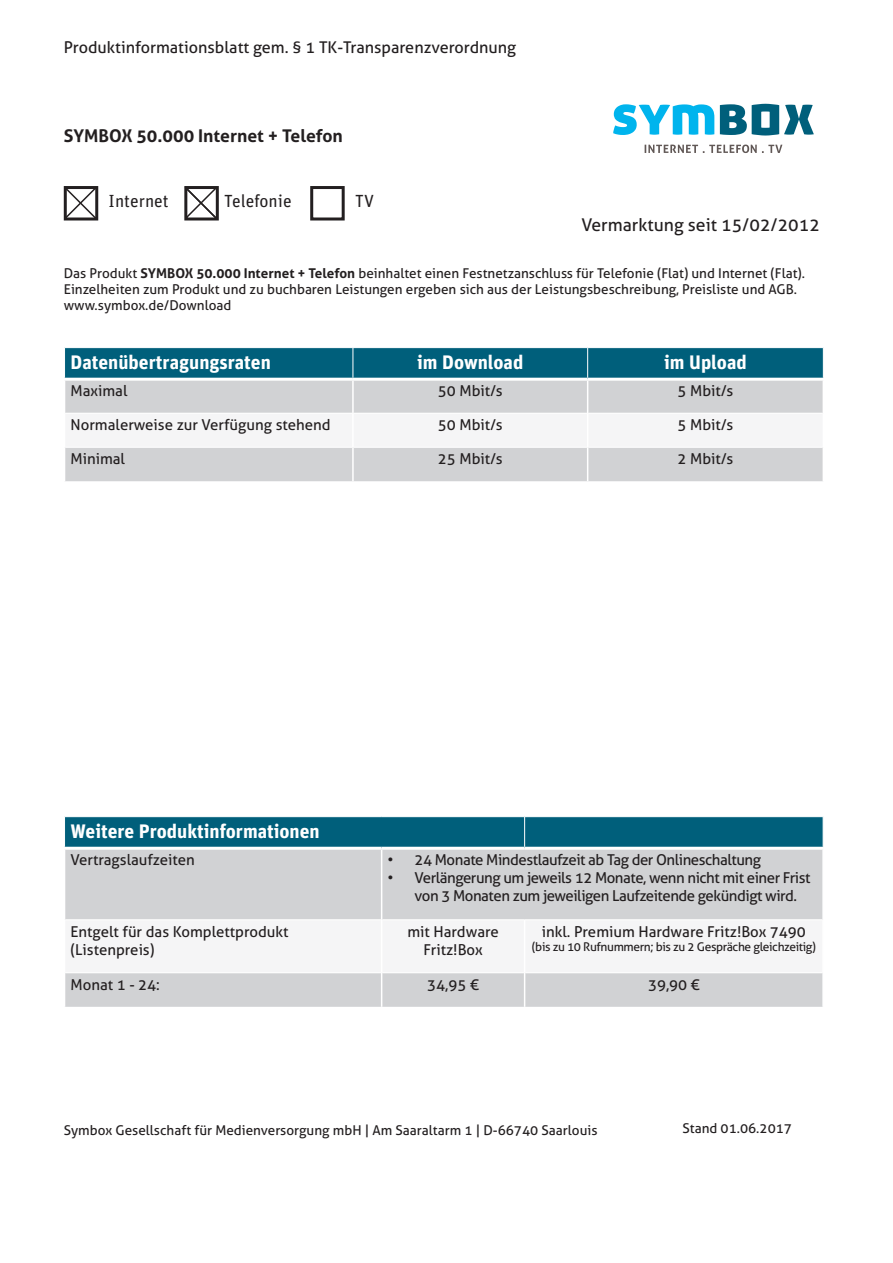
<style>
.page{position:relative;width:893px;height:1263px;background:#fff}
.page>*{position:absolute;margin:0;border:0;box-sizing:border-box;transform-origin:0 0}
.t1{font:700 19.5px "Unit Pro";color:#fff}
.t2{font:700 17.55px "Aller";color:#231f20}
.t3{font:17.55px "Aller";color:#231f20}
.t4{font:17.55px "Unit Pro";color:#231f20}
.t5{font:16.2px "Aller";color:#231f20}
.t6{font:15px "Aller";letter-spacing:-.005em;color:#231f20}
.t7{font:15px/18px "Aller";letter-spacing:-.03em;color:#231f20}
.t8{font:13.5px "Aller";color:#231f20}
.t9{font:12px "Aller";letter-spacing:-.03em;color:#231f20}
.s1{font-weight:700}
</style>
<div class="page">
<svg style="left:65px;top:348px;width:758px;height:30px;background:#03617d"></svg>
<div style="left:65px;top:381px;width:758px;height:100px;background:#d1d2d4"></div>
<div style="left:65px;top:414px;width:758px;height:33px;background:#f5f5f6"></div>
<hr style="left:65px;top:413px;width:287px;height:1px;background:#fff">
<hr style="left:354px;top:413px;width:233px;height:1px;background:#fff">
<hr style="left:588px;top:413px;width:235px;height:1px;background:#fff">
<hr style="left:65px;top:447px;width:287px;height:1px;background:#fff">
<hr style="left:354px;top:447px;width:233px;height:1px;background:#fff">
<hr style="left:588px;top:447px;width:235px;height:1px;background:#fff">
<hr style="left:353px;top:348px;width:1px;height:30px;background:#fff">
<hr style="left:587px;top:348px;width:1px;height:30px;background:#fff">
<hr style="left:352px;top:381px;width:2px;height:32px;background:#fff">
<hr style="left:587px;top:381px;width:1px;height:32px;background:#fff">
<hr style="left:352px;top:413px;width:2px;height:34px;background:#fff">
<hr style="left:587px;top:413px;width:1px;height:34px;background:#fff">
<hr style="left:352px;top:447px;width:2px;height:34px;background:#fff">
<hr style="left:587px;top:447px;width:1px;height:34px;background:#fff">
<svg style="left:65px;top:817px;width:758px;height:30px;background:#03617c"></svg>
<div style="left:65px;top:850px;width:757px;height:157px;background:#d1d2d4"></div>
<div style="left:65px;top:920px;width:757px;height:52px;background:#f5f5f6"></div>
<hr style="left:65px;top:919px;width:316px;height:1px;background:#fff">
<hr style="left:382px;top:919px;width:143px;height:1px;background:#fff">
<hr style="left:525px;top:919px;width:297px;height:1px;background:#fff">
<hr style="left:65px;top:972px;width:316px;height:1px;background:#fff">
<hr style="left:382px;top:972px;width:142px;height:1px;background:#fff">
<hr style="left:525px;top:972px;width:297px;height:1px;background:#fff">
<hr style="left:524px;top:817px;width:1px;height:30px;background:#fff">
<hr style="left:381px;top:850px;width:1px;height:70px;background:#fff">
<hr style="left:381px;top:920px;width:1px;height:53px;background:#fff">
<hr style="left:524px;top:920px;width:1px;height:53px;background:#fff">
<hr style="left:381px;top:973px;width:1px;height:34px;background:#fff">
<hr style="left:524px;top:973px;width:1px;height:34px;background:#fff">
<svg style="left:645px;top:145px;width:137px;height:8px"></svg>
<svg style="left:613px;top:104px;width:101px;height:31px"></svg>
<svg style="left:720px;top:104px;width:94px;height:32px"></svg>
<div style="left:310px;top:186px;width:35px;height:34px;border:3px solid #231f20"></div>
<svg style="left:184px;top:186px;width:35px;height:35px"></svg>
<svg style="left:63px;top:186px;width:35px;height:34px"></svg>
<p class="t5" style="left:64px;top:37px;width:454px">Produktinformationsblatt gem. § 1 TK-Transparenzverordnung</p>
<p class="t2" style="left:64px;top:125px;width:281px">SYMBOX 50.000 Internet + Telefon</p>
<p class="t4" style="left:109px;top:189px;width:62px">Internet</p>
<p class="t4" style="left:224px;top:189px;width:69px">Telefonie</p>
<p class="t4" style="left:355px;top:189px;width:20px">TV</p>
<p class="t3" style="left:581px;top:214px;width:240px">Vermarktung seit 15/02/2012</p>
<p class="t8" style="left:64px;top:265px;width:743px">Das Produkt <span class="s1">SYMBOX 50.000 Internet + Telefon</span> beinhaltet einen Festnetzanschluss für Telefonie (Flat) und Internet (Flat).</p>
<p class="t8" style="left:64px;top:281px;width:735px">Einzelheiten zum Produkt und zu buchbaren Leistungen ergeben sich aus der Leistungsbeschreibung, Preisliste und AGB.</p>
<p class="t8" style="left:64px;top:297px;width:169px">www.symbox.de/Download</p>
<p class="t1" style="left:71px;top:348px;width:202px">Datenübertragungsraten</p>
<p class="t1" style="left:417px;top:348px;width:108px">im Download</p>
<p class="t1" style="left:664px;top:348px;width:84px">im Upload</p>
<p class="t6" style="left:71px;top:382px;width:58px">Maximal</p>
<p class="t6" style="left:438px;top:382px;width:66px">50 Mbit/s</p>
<p class="t6" style="left:678px;top:382px;width:57px">5 Mbit/s</p>
<p class="t6" style="left:71px;top:416px;width:262px">Normalerweise zur Verfügung stehend</p>
<p class="t6" style="left:438px;top:416px;width:66px">50 Mbit/s</p>
<p class="t6" style="left:678px;top:416px;width:57px">5 Mbit/s</p>
<p class="t6" style="left:71px;top:450px;width:56px">Minimal</p>
<p class="t6" style="left:438px;top:450px;width:66px">25 Mbit/s</p>
<p class="t6" style="left:678px;top:450px;width:57px">2 Mbit/s</p>
<p class="t1" style="left:71px;top:817px;width:251px">Weitere Produktinformationen</p>
<p class="t6" style="left:71px;top:851px;width:126px">Vertragslaufzeiten</p>
<p class="t7" style="left:388px;top:851px;width:375px">• 24 Monate Mindestlaufzeit ab Tag der Onlineschaltung</p>
<p class="t7" style="left:415px;top:869px;width:397px;text-indent:-27px">• Verlängerung um jeweils 12 Monate, wenn nicht mit einer Frist von 3 Monaten zum jeweiligen Laufzeitende gekündigt wird.</p>
<p class="t6" style="left:71px;top:922px;width:220px">Entgelt für das Komplettprodukt</p>
<p class="t6" style="left:71px;top:940px;width:86px">(Listenpreis)</p>
<p class="t6" style="left:407px;top:922px;width:93px">mit Hardware</p>
<p class="t6" style="left:424px;top:940px;width:61px">Fritz!Box</p>
<p class="t6" style="left:542px;top:922px;width:266px">inkl. Premium Hardware Fritz!Box 7490</p>
<p class="t9" style="left:532px;top:940px;width:286px">(bis zu 10 Rufnummern; bis zu 2 Gespräche gleichzeitig)</p>
<p class="t6" style="left:71px;top:975px;width:91px">Monat 1 - 24:</p>
<p class="t6" style="left:427px;top:975px;width:53px">34,95 €</p>
<p class="t6" style="left:648px;top:975px;width:53px">39,90 €</p>
<p class="t8" style="left:64px;top:1122px;width:535px">Symbox Gesellschaft für Medienversorgung mbH | Am Saaraltarm 1 | D-66740 Saarlouis</p>
<p class="t8" style="left:682px;top:1119px;width:111px">Stand 01.06.2017</p>
</div>
